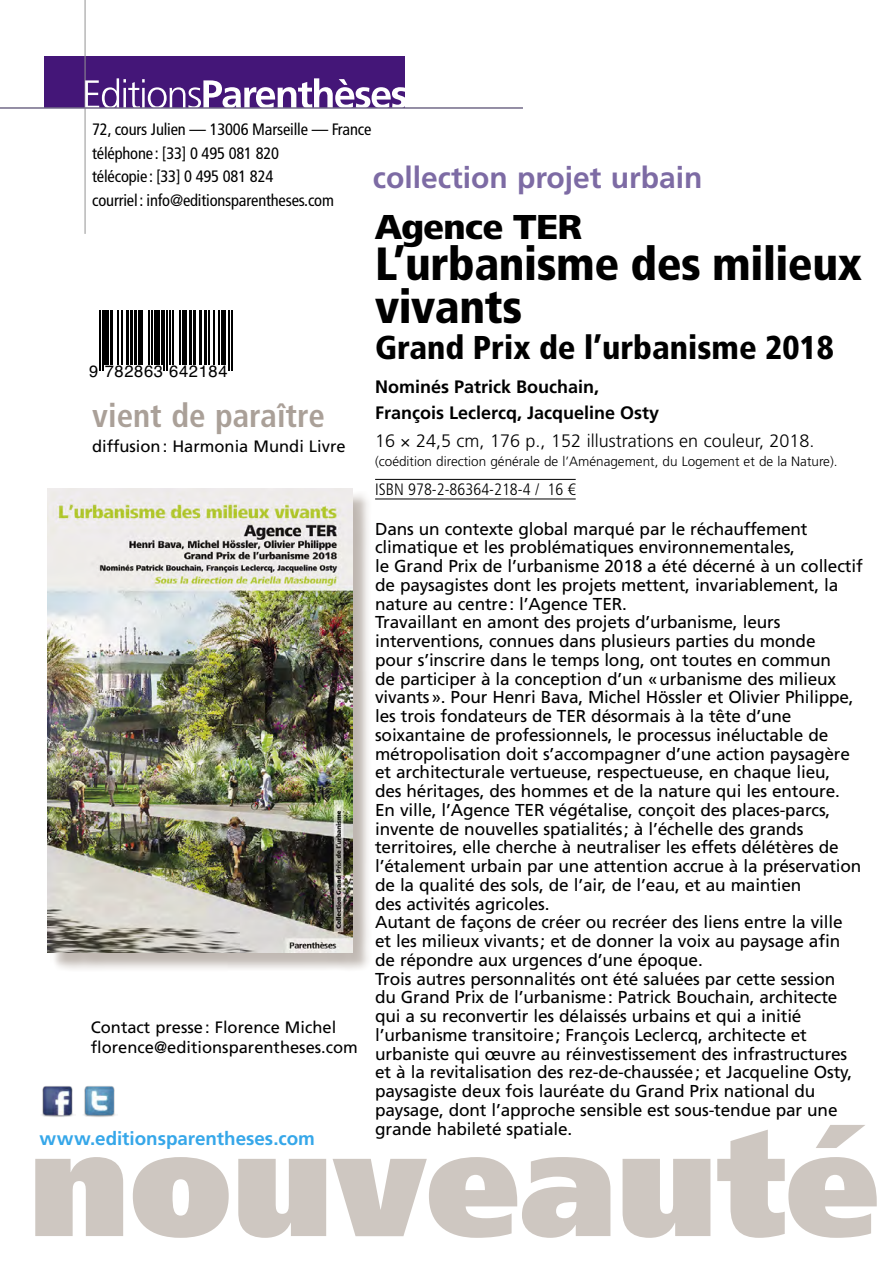
<style>
.page{position:relative;width:893px;height:1263px;background:#fff}
.page>*{position:absolute;margin:0;border:0;box-sizing:border-box;transform-origin:0 0}
.t1{font:900 148.2px "Frutiger LT Std";color:#cec7c1}
.t2{font:900 condensed 46.5px/43.5px "Frutiger LT Std";letter-spacing:-.01em;color:#000}
.t3{font:800 36px "Frutiger Next LT";letter-spacing:-.015em;color:#000}
.t4{font:900 condensed 33px "Frutiger LT Std";color:#000}
.t5{font:700 condensed 33px "Frutiger LT Std";color:#aaa098}
.t6{font:700 30px "Frutiger LT Std";color:#7d6ba4}
.t7{font:700 18.9px "Frutiger LT Std";color:#36a7e9}
.t8{font:700 18px/25.5px "Frutiger LT Com";color:#000}
.t9{font:300 18px "Frutiger LT Std";color:#000}
.t10{font:17.25px/18.8px "Frutiger LT Std";letter-spacing:-.01em;color:#000}
.t11{font:condensed 16.5px/23.5px "Frutiger LT Std";letter-spacing:-.01em;color:#000}
.t12{font:16.5px/19.5px "Frutiger LT Std";color:#000}
.t13{font:300 condensed 16.5px "Frutiger LT Std";color:#000}
.t14{font:16.5px "Helvetica";letter-spacing:.04em;color:#000}
.t15{font:300 13.5px "Frutiger LT Std";color:#000}
</style>
<div class="page">
<div style="left:45px;top:56px;width:360px;height:52px;background:#441678"></div>
<hr style="left:85px;top:0;width:1px;height:234px;background:#939393">
<svg style="left:85px;top:78px;width:322px;height:30px"></svg>
<hr style="left:0;top:108px;width:523px;height:1px;background:#8d8d8d">
<img style="left:42px;top:1086px;width:31px;height:31px">
<img style="left:84px;top:1086px;width:31px;height:31px">
<hr style="left:99px;top:310px;width:2px;height:61px;background:#000">
<hr style="left:102px;top:310px;width:1px;height:61px;background:#000">
<hr style="left:105px;top:310px;width:4px;height:55px;background:#000">
<hr style="left:110px;top:310px;width:3px;height:55px;background:#000">
<hr style="left:117px;top:310px;width:2px;height:55px;background:#000">
<hr style="left:122px;top:310px;width:1px;height:55px;background:#000">
<hr style="left:126px;top:310px;width:3px;height:55px;background:#000">
<hr style="left:130px;top:310px;width:3px;height:55px;background:#000">
<hr style="left:134px;top:310px;width:3px;height:55px;background:#000">
<div style="left:138px;top:310px;width:5px;height:55px;background:#000"></div>
<hr style="left:148px;top:310px;width:2px;height:55px;background:#000">
<hr style="left:151px;top:310px;width:1px;height:55px;background:#000">
<div style="left:154px;top:310px;width:6px;height:55px;background:#000"></div>
<hr style="left:161px;top:310px;width:1px;height:55px;background:#000">
<hr style="left:164px;top:310px;width:1px;height:61px;background:#000">
<hr style="left:167px;top:310px;width:1px;height:61px;background:#000">
<hr style="left:169px;top:310px;width:2px;height:55px;background:#000">
<hr style="left:172px;top:310px;width:2px;height:55px;background:#000">
<hr style="left:179px;top:310px;width:2px;height:55px;background:#000">
<hr style="left:182px;top:310px;width:4px;height:55px;background:#000">
<hr style="left:189px;top:310px;width:3px;height:55px;background:#000">
<hr style="left:193px;top:310px;width:3px;height:55px;background:#000">
<hr style="left:199px;top:310px;width:3px;height:55px;background:#000">
<hr style="left:204px;top:310px;width:3px;height:55px;background:#000">
<hr style="left:209px;top:310px;width:1px;height:55px;background:#000">
<hr style="left:213px;top:310px;width:1px;height:55px;background:#000">
<hr style="left:218px;top:310px;width:2px;height:55px;background:#000">
<hr style="left:221px;top:310px;width:4px;height:55px;background:#000">
<hr style="left:228px;top:310px;width:2px;height:61px;background:#000">
<hr style="left:231px;top:310px;width:1px;height:61px;background:#000">
<hr style="left:375px;top:479px;width:201px;height:1px;background:#000">
<hr style="left:375px;top:499px;width:201px;height:1px;background:#000">
<div style="left:50px;top:491px;width:321px;height:481px;background:#aaa098;opacity:.75"></div>
<img style="left:48px;top:489px;width:304px;height:464px">
<p class="t11" style="left:92px;top:118px;width:281px">72, cours Julien — 13006 Marseille — France téléphone: [33] 0 495 081 820<br>télécopie: [33] 0 495 081 824<br>courriel: info@editionsparentheses.com</p>
<h3 class="t6" style="left:373px;top:160px;width:331px">collection projet urbain</h3>
<h3 class="t3" style="left:375px;top:207px;width:209px">Agence TER</h3>
<h2 class="t2" style="left:375px;top:242px;width:488px">L’urbanisme des milieux vivants</h2>
<h3 class="t4" style="left:375px;top:328px;width:460px">Grand Prix de l’urbanisme 2018</h3>
<p class="t8" style="left:375px;top:374px;width:286px">Nominés Patrick Bouchain,<br>François Leclercq, Jacqueline Osty</p>
<p class="t9" style="left:375px;top:430px;width:441px">16 24,5 cm, 176 p., 152 illustrations en couleur, 2018.</p>
<p class="t15" style="left:375px;top:454px;width:464px">(coédition direction générale de l’Aménagement, du Logement et de la Nature).</p>
<p class="t13" style="left:375px;top:479px;width:202px">ISBN 978-2-86364-218-4 / 16 €</p>
<p class="t10" style="left:375px;top:519px;width:489px">Dans un contexte global marqué par le réchauffement climatique et les problématiques environnementales,<br>le Grand Prix de l’urbanisme 2018 a été décerné à un collectif de paysagistes dont les projets mettent, invariablement, la nature au centre: l’Agence TER.<br>Travaillant en amont des projets d’urbanisme, leurs interventions, connues dans plusieurs parties du monde<br>pour s’inscrire dans le temps long, ont toutes en commun<br>de participer à la conception d’un «urbanisme des milieux vivants». Pour Henri Bava, Michel Hössler et Olivier Philippe, les trois fondateurs de TER désormais à la tête d’une soixantaine de professionnels, le processus inéluctable de métropolisation doit s’accompagner d’une action paysagère et architecturale vertueuse, respectueuse, en chaque lieu,<br>des héritages, des hommes et de la nature qui les entoure.<br>En ville, l’Agence TER végétalise, conçoit des places-parcs, invente de nouvelles spatialités; à l’échelle des grands territoires, elle cherche à neutraliser les effets délétères de l’étalement urbain par une attention accrue à la préservation de la qualité des sols, de l’air, de l’eau, et au maintien<br>des activités agricoles.<br>Autant de façons de créer ou recréer des liens entre la ville et les milieux vivants; et de donner la voix au paysage afin de répondre aux urgences d’une époque.<br>Trois autres personnalités ont été saluées par cette session<br>du Grand Prix de l’urbanisme: Patrick Bouchain, architecte qui a su reconvertir les délaissés urbains et qui a initié l’urbanisme transitoire; François Leclercq, architecte et urbaniste qui œuvre au réinvestissement des infrastructures et à la revitalisation des rez-de-chaussée; et Jacqueline Osty, paysagiste deux fois lauréate du Grand Prix national du paysage, dont l’approche sensible est sous-tendue par une grande habileté spatiale.</p>
<p class="t14" style="left:89px;top:358px;width:140px">9 782863 642184</p>
<h3 class="t5" style="left:92px;top:396px;width:234px">vient de paraître</h3>
<p class="t12" style="left:92px;top:437px;width:255px">diffusion: Harmonia Mundi Livre</p>
<p class="t12" style="left:91px;top:1018px;width:269px">Contact presse: Florence Michel florence@editionsparentheses.com</p>
<h1 class="t1" style="left:28px;top:1093px;width:852px">nouveauté</h1>
<p class="t7" style="left:40px;top:1127px;width:277px">www.editionsparentheses.com</p>
</div>
